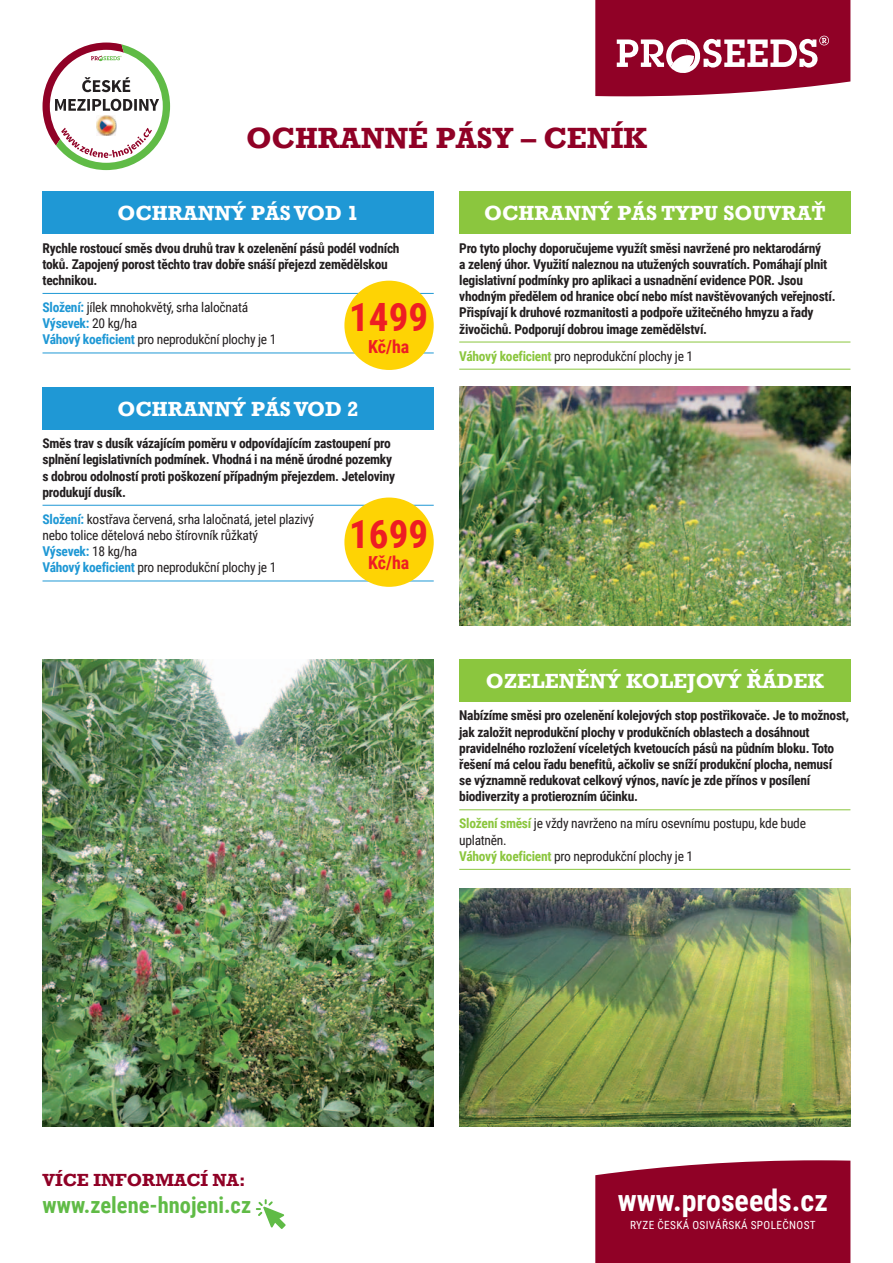
<style>
.page{position:relative;width:893px;height:1263px;background:#fff}
.page>*{position:absolute;margin:0;border:0;box-sizing:border-box;transform-origin:0 0}
.t1{font:700 39px "Roboto Condensed";color:#ee1d23}
.t2{font:700 30px "Rockwell";color:#900126}
.t3{font:700 30px "Roboto Condensed";color:#fff}
.t4{font:700 22.5px "Roboto Condensed";color:#60bb46}
.t5{font:700 21px "Rockwell";color:#fff}
.t6{font:700 18px "Rockwell";color:#900126}
.t7{font:700 18px "Roboto Condensed";letter-spacing:-.005em;color:#ee1d23}
.t8{font:700 13.5px/16.2px "Roboto Condensed";letter-spacing:-.02em;color:#231f20}
.t9{font:13.5px/16.2px "Roboto Condensed";letter-spacing:-.02em;color:#231f20}
.t10{font:11.25px "Roboto Condensed";letter-spacing:.035em;color:#fff}
.s1{font-weight:700;color:#1f98d5}
.s2{font-weight:700;color:#8bc63e}
</style>
<div class="page">
<div style="left:595px;top:1160px;width:255px;height:103px;background:#900126"></div>
<svg style="left:595px;top:0;width:255px;height:96px;background:#a22b4a"></svg>
<svg style="left:256px;top:1199px;width:30px;height:30px"></svg>
<img style="left:459px;top:889px;width:391px;height:238px">
<img style="left:43px;top:659px;width:391px;height:468px">
<img style="left:459px;top:387px;width:391px;height:238px">
<hr style="left:43px;top:293px;width:391px;height:1px;background:#1f98d5">
<hr style="left:43px;top:353px;width:391px;height:1px;background:#1f98d5">
<hr style="left:43px;top:505px;width:391px;height:1px;background:#1f98d5">
<hr style="left:43px;top:581px;width:391px;height:1px;background:#1f98d5">
<div style="left:43px;top:191px;width:391px;height:43px;background:#1f98d5"></div>
<div style="left:43px;top:387px;width:391px;height:42px;background:#1f98d5"></div>
<hr style="left:459px;top:342px;width:391px;height:1px;background:#8bc63e">
<hr style="left:459px;top:369px;width:391px;height:1px;background:#8bc63e">
<hr style="left:459px;top:809px;width:391px;height:1px;background:#8bc63e">
<hr style="left:459px;top:869px;width:391px;height:1px;background:#8bc63e">
<div style="left:459px;top:191px;width:391px;height:43px;background:#8bc63e"></div>
<div style="left:459px;top:659px;width:391px;height:43px;background:#8bc63e"></div>
<svg style="left:43px;top:43px;width:127px;height:127px"></svg>
<img style="left:96px;top:115px;width:21px;height:21px">
<img style="left:97px;top:116px;width:19px;height:19px">
<div style="left:344px;top:281px;width:90px;height:89px;background:#fed304;border-radius:50%"></div>
<div style="left:344px;top:497px;width:90px;height:90px;background:#fed304;border-radius:50%"></div>
<h2 class="t2" style="left:246px;top:120px;width:402px">OCHRANNÉ PÁSY – CENÍK</h2>
<h3 class="t5" style="left:118px;top:200px;width:243px">OCHRANNÝ PÁS VOD 1</h3>
<p class="t8" style="left:43px;top:240px;width:359px">Rychle rostoucí směs dvou druhů trav k ozelenění pásů podél vodních toků. Zapojený porost těchto trav dobře snáší přejezd zemědělskou technikou.</p>
<p class="t9" style="left:43px;top:299px;width:235px"><span class="s1">Složení:</span> jílek mnohokvětý, srha laločnatá<br><span class="s1">Výsevek:</span> 20 kg/ha<br><span class="s1">Váhový koeficient</span> pro neprodukční plochy je 1</p>
<h1 class="t1" style="left:349px;top:295px;width:80px">1499</h1>
<h3 class="t7" style="left:368px;top:336px;width:43px">Kč/ha</h3>
<h3 class="t5" style="left:118px;top:396px;width:243px">OCHRANNÝ PÁS VOD 2</h3>
<p class="t8" style="left:43px;top:435px;width:354px">Směs trav s dusík vázajícím poměru v odpovídajícím zastoupení pro splnění legislativních podmínek. Vhodná i na méně úrodné pozemky s dobrou odolností proti poškození případným přejezdem. Jeteloviny produkují dusík.</p>
<p class="t9" style="left:43px;top:511px;width:273px"><span class="s1">Složení:</span> kostřava červená, srha laločnatá, jetel plazivý nebo tolice dětelová nebo štírovník růžkatý<br><span class="s1">Výsevek:</span> 18 kg/ha<br><span class="s1">Váhový koeficient</span> pro neprodukční plochy je 1</p>
<h1 class="t1" style="left:349px;top:512px;width:80px">1699</h1>
<h3 class="t7" style="left:368px;top:553px;width:43px">Kč/ha</h3>
<h3 class="t5" style="left:484px;top:200px;width:343px">OCHRANNÝ PÁS TYPU SOUVRAŤ</h3>
<p class="t8" style="left:459px;top:240px;width:378px">Pro tyto plochy doporučujeme využít směsi navržené pro nektarodárný<br>a zelený úhor. Využití naleznou na utužených souvratích. Pomáhají plnit legislativní podmínky pro aplikaci a usnadnění evidence POR. Jsou vhodným předělem od hranice obcí nebo míst navštěvovaných veřejností.<br>Přispívají k druhové rozmanitosti a podpoře užitečného hmyzu a řady živočichů. Podporují dobrou image zemědělství.</p>
<p class="t9" style="left:459px;top:348px;width:235px"><span class="s2">Váhový koeficient</span> pro neprodukční plochy je 1</p>
<h3 class="t5" style="left:486px;top:668px;width:340px">OZELENĚNÝ KOLEJOVÝ ŘÁDEK</h3>
<p class="t8" style="left:459px;top:707px;width:391px">Nabízíme směsi pro ozelenění kolejových stop postřikovače. Je to možnost, jak založit neprodukční plochy v produkčních oblastech a dosáhnout pravidelného rozložení víceletých kvetoucích pásů na půdním bloku. Toto řešení má celou řadu benefitů, ačkoliv se sníží produkční plocha, nemusí<br>se významně redukovat celkový výnos, navíc je zde přínos v posílení biodiverzity a protierozním účinku.</p>
<p class="t9" style="left:459px;top:816px;width:348px"><span class="s2">Složení směsí</span> je vždy navrženo na míru osevnímu postupu, kde bude uplatněn.<br><span class="s2">Váhový koeficient</span> pro neprodukční plochy je 1</p>
<h3 class="t6" style="left:43px;top:1169px;width:205px">VÍCE INFORMACÍ NA:</h3>
<h3 class="t4" style="left:43px;top:1192px;width:210px">www.zelene-hnojeni.cz</h3>
<h2 class="t3" style="left:618px;top:1183px;width:212px">www.proseeds.cz</h2>
<p class="t10" style="left:630px;top:1218px;width:187px">RYZE ČESKÁ OSIVÁŘSKÁ SPOLEČNOST</p>
</div>
